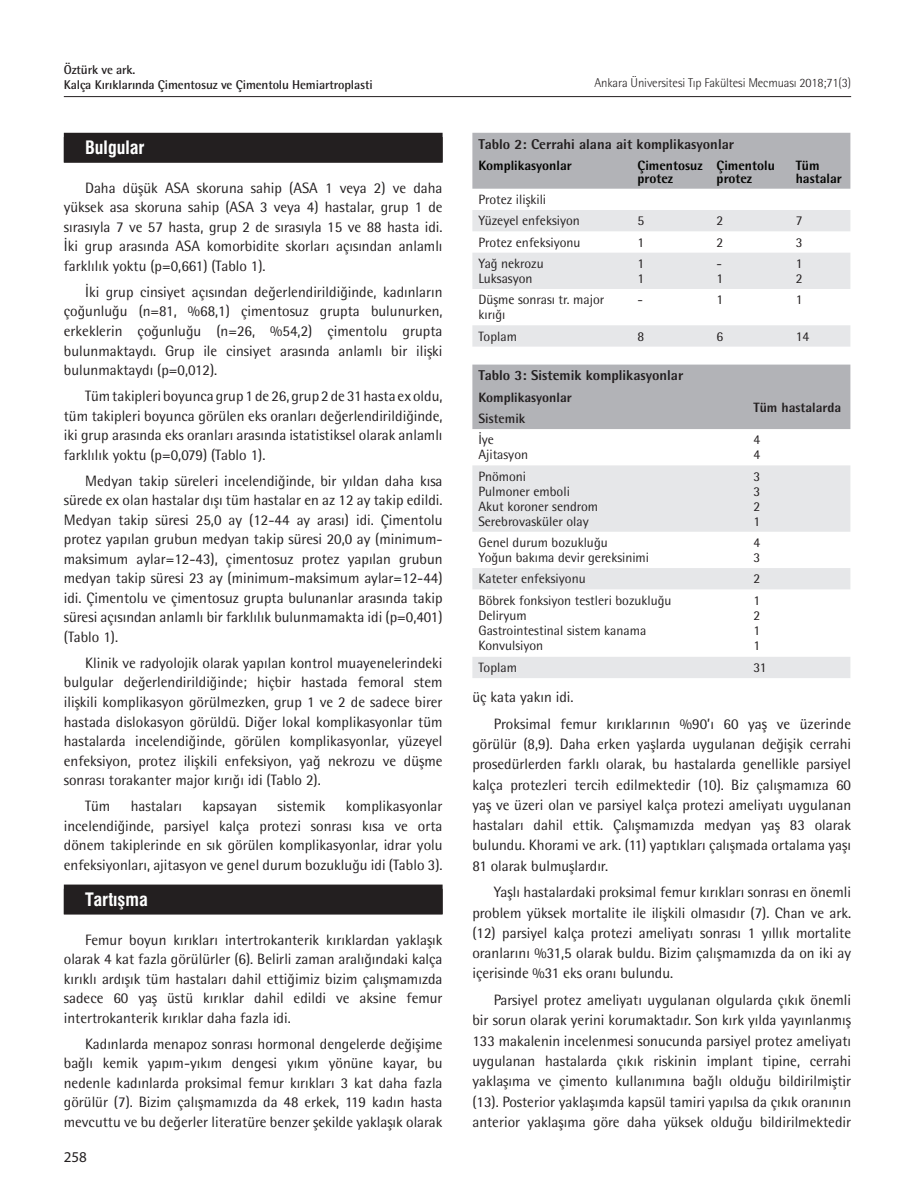
<style>
.page{position:relative;width:915px;height:1191px;background:#fff}
.page>*{position:absolute;margin:0;border:0;box-sizing:border-box;transform-origin:0 0}
.t1{font:18px "Swiss Condensed Bold Tr";color:#fff}
.t2{font:15px/19.5px "Rotis Semi Sans Std";color:#231f20;text-align:justify}
.t3{font:15px "Myriad Pro";color:#231f20}
.t4{font:800 14.25px "Rotis Semi Sans Std";color:#231f20}
.t5{font:13.5px/15px "Rotis Semi Sans Std";color:#231f20}
.t6{font:800 13.5px/12.8px "Rotis Semi Sans Std";color:#040503}
.t7{font:800 13.5px "Rotis Semi Sans Std";color:#231f20}
.t8{font:700 13.5px "Rotis Semi Sans Std";color:#231f20}
.t9{font:700 12.75px/15px "Rotis Semi Sans Std";letter-spacing:-.01em;color:#231f20}
.t10{font:300 12.75px "Rotis Semi Sans Std";letter-spacing:-.01em;color:#231f20}
</style>
<div class="page">
<hr style="left:64px;top:96px;width:786px;height:1px;background:#231f20">
<div style="left:64px;top:133px;width:378px;height:29px;background:#231f20"></div>
<div style="left:64px;top:884px;width:378px;height:30px;background:#231f20"></div>
<div style="left:472px;top:364px;width:378px;height:65px;background:#b2b3b7"></div>
<svg style="left:472px;top:465px;width:378px;height:213px;fill:#e9eaec"></svg>
<div style="left:472px;top:133px;width:378px;height:56px;background:#b2b3b7"></div>
<svg style="left:472px;top:210px;width:378px;height:137px;fill:#e6e7e9"></svg>
<p class="t9" style="left:64px;top:62px;width:310px">Öztürk ve ark.<br>Kalça Kırıklarında Çimentosuz ve Çimentolu Hemiartroplasti</p>
<p class="t1" style="left:85px;top:137px;width:61px">Bulgular</p>
<p class="t2" style="left:64px;top:178px;width:380px;text-indent:21px">Daha düşük ASA skoruna sahip (ASA 1 veya 2) ve daha yüksek asa skoruna sahip (ASA 3 veya 4) hastalar, grup 1 de sırasıyla 7 ve 57 hasta, grup 2 de sırasıyla 15 ve 88 hasta idi.<br>İki grup arasında ASA komorbidite skorları açısından anlamlı farklılık yoktu (p=0,661) (Tablo 1).</p>
<p class="t2" style="left:64px;top:282px;width:380px;text-indent:21px">İki grup cinsiyet açısından değerlendirildiğinde, kadınların çoğunluğu (n=81, %68,1) çimentosuz grupta bulunurken, erkeklerin çoğunluğu (n=26, %54,2) çimentolu grupta bulunmaktaydı. Grup ile cinsiyet arasında anlamlı bir ilişki bulunmaktaydı (p=0,012).</p>
<p class="t2" style="left:64px;top:386px;width:380px;text-indent:21px">Tüm takipleri boyunca grup 1 de 26, grup 2 de 31 hasta ex oldu, tüm takipleri boyunca görülen eks oranları değerlendirildiğinde, iki grup arasında eks oranları arasında istatistiksel olarak anlamlı farklılık yoktu (p=0,079) (Tablo 1).</p>
<p class="t2" style="left:64px;top:470px;width:380px;text-indent:21px">Medyan takip süreleri incelendiğinde, bir yıldan daha kısa sürede ex olan hastalar dışı tüm hastalar en az 12 ay takip edildi.<br>Medyan takip süresi 25,0 ay (12-44 ay arası) idi. Çimentolu protez yapılan grubun medyan takip süresi 20,0 ay (minimum&shy;maksimum aylar=12-43), çimentosuz protez yapılan grubun medyan takip süresi 23 ay (minimum-maksimum aylar=12-44) idi. Çimentolu ve çimentosuz grupta bulunanlar arasında takip süresi açısından anlamlı bir farklılık bulunmamakta idi (p=0,401) (Tablo 1).</p>
<p class="t2" style="left:64px;top:653px;width:380px;text-indent:21px">Klinik ve radyolojik olarak yapılan kontrol muayenelerindeki bulgular değerlendirildiğinde; hiçbir hastada femoral stem ilişkili komplikasyon görülmezken, grup 1 ve 2 de sadece birer hastada dislokasyon görüldü. Diğer lokal komplikasyonlar tüm hastalarda incelendiğinde, görülen komplikasyonlar, yüzeyel enfeksiyon, protez ilişkili enfeksiyon, yağ nekrozu ve düşme sonrası torakanter major kırığı idi (Tablo 2).</p>
<p class="t2" style="left:85px;top:796px;width:27px">Tüm</p>
<p class="t2" style="left:131px;top:796px;width:53px">hastaları</p>
<p class="t2" style="left:202px;top:796px;width:56px">kapsayan</p>
<p class="t2" style="left:277px;top:796px;width:49px">sistemik</p>
<p class="t2" style="left:64px;top:796px;width:380px;text-indent:282px">komplikasyonlar incelendiğinde, parsiyel kalça protezi sonrası kısa ve orta dönem takiplerinde en sık görülen komplikasyonlar, idrar yolu enfeksiyonları, ajitasyon ve genel durum bozukluğu idi (Tablo 3).</p>
<p class="t1" style="left:85px;top:888px;width:64px">Tartışma</p>
<p class="t2" style="left:64px;top:929px;width:380px;text-indent:21px">Femur boyun kırıkları intertrokanterik kırıklardan yaklaşık olarak 4 kat fazla görülürler (6). Belirli zaman aralığındaki kalça kırıklı ardışık tüm hastaları dahil ettiğimiz bizim çalışmamızda sadece 60 yaş üstü kırıklar dahil edildi ve aksine femur intertrokanterik kırıklar daha fazla idi.</p>
<p class="t2" style="left:64px;top:1033px;width:380px;text-indent:21px">Kadınlarda menapoz sonrası hormonal dengelerde değişime bağlı kemik yapım-yıkım dengesi yıkım yönüne kayar, bu nedenle kadınlarda proksimal femur kırıkları 3 kat daha fazla görülür (7). Bizim çalışmamızda da 48 erkek, 119 kadın hasta mevcuttu ve bu değerler literatüre benzer şekilde yaklaşık olarak</p>
<p class="t3" style="left:64px;top:1147px;width:25px">258</p>
<p class="t10" style="left:594px;top:76px;width:258px">Ankara Üniversitesi Tıp Fakültesi Mecmuası 2018;71(3)</p>
<p class="t4" style="left:478px;top:135px;width:257px">Tablo 2: Cerrahi alana ait komplikasyonlar</p>
<p class="t6" style="left:478px;top:159px;width:95px">Komplikasyonlar</p>
<p class="t6" style="left:637px;top:159px;width:67px">Çimentosuz protez</p>
<p class="t6" style="left:716px;top:159px;width:60px">Çimentolu protez</p>
<p class="t6" style="left:795px;top:159px;width:48px">Tüm hastalar</p>
<p class="t5" style="left:478px;top:189px;width:103px;line-height:21.3px">Protez ilişkili<br>Yüzeyel enfeksiyon</p>
<p class="t5" style="left:637px;top:213px;width:8px">5</p>
<p class="t5" style="left:716px;top:213px;width:8px">2</p>
<p class="t5" style="left:795px;top:213px;width:8px">7</p>
<p class="t5" style="left:478px;top:234px;width:104px">Protez enfeksiyonu</p>
<p class="t5" style="left:637px;top:234px;width:8px">1</p>
<p class="t5" style="left:716px;top:234px;width:8px">2</p>
<p class="t5" style="left:795px;top:234px;width:8px">3</p>
<p class="t5" style="left:478px;top:256px;width:67px">Yağ nekrozu<br>Luksasyon</p>
<p class="t5" style="left:637px;top:256px;width:8px">1<br>1</p>
<p class="t5" style="left:716px;top:256px;width:8px">-<br>1</p>
<p class="t5" style="left:795px;top:256px;width:8px">1<br>2</p>
<p class="t5" style="left:478px;top:292px;width:127px">Düşme sonrası tr. major kırığı</p>
<p class="t5" style="left:637px;top:292px;width:7px">-</p>
<p class="t5" style="left:716px;top:292px;width:8px">1</p>
<p class="t5" style="left:795px;top:292px;width:8px">1</p>
<p class="t5" style="left:478px;top:328px;width:40px">Toplam</p>
<p class="t5" style="left:637px;top:328px;width:8px">8</p>
<p class="t5" style="left:716px;top:328px;width:8px">6</p>
<p class="t5" style="left:795px;top:328px;width:15px">14</p>
<p class="t4" style="left:478px;top:366px;width:206px">Tablo 3: Sistemik komplikasyonlar</p>
<p class="t7" style="left:478px;top:388px;width:95px">Komplikasyonlar</p>
<p class="t7" style="left:753px;top:399px;width:89px">Tüm hastalarda</p>
<p class="t8" style="left:478px;top:410px;width:49px">Sistemik</p>
<p class="t5" style="left:478px;top:432px;width:51px">İye<br>Ajitasyon</p>
<p class="t5" style="left:753px;top:432px;width:8px">4<br>4</p>
<p class="t5" style="left:478px;top:468px;width:121px">Pnömoni<br>Pulmoner emboli<br>Akut koroner sendrom<br>Serebrovasküler olay</p>
<p class="t5" style="left:753px;top:468px;width:8px;text-align:justify">3<br>3<br>2<br>1</p>
<p class="t5" style="left:478px;top:535px;width:172px">Genel durum bozukluğu<br>Yoğun bakıma devir gereksinimi</p>
<p class="t5" style="left:753px;top:535px;width:8px">4<br>3</p>
<p class="t5" style="left:478px;top:571px;width:109px">Kateter enfeksiyonu</p>
<p class="t5" style="left:753px;top:571px;width:8px">2</p>
<p class="t5" style="left:478px;top:592px;width:195px">Böbrek fonksiyon testleri bozukluğu<br>Deliryum<br>Gastrointestinal sistem kanama<br>Konvulsiyon</p>
<p class="t5" style="left:753px;top:592px;width:8px;text-align:justify">1<br>2<br>1<br>1</p>
<p class="t5" style="left:478px;top:660px;width:40px">Toplam</p>
<p class="t5" style="left:753px;top:660px;width:15px">31</p>
<p class="t2" style="left:493px;top:683px;width:359px;line-height:26.7px;text-indent:-21px">üç kata yakın idi.<br>Proksimal femur kırıklarının %90’ı 60 yaş ve üzerinde</p>
<p class="t2" style="left:472px;top:733px;width:380px;line-height:20.2px">görülür (8,9). Daha erken yaşlarda uygulanan değişik cerrahi prosedürlerden farklı olarak, bu hastalarda genellikle parsiyel kalça protezleri tercih edilmektedir (10). Biz çalışmamıza 60 yaş ve üzeri olan ve parsiyel kalça protezi ameliyatı uygulanan hastaları dahil ettik. Çalışmamızda medyan yaş 83 olarak bulundu. Khorami ve ark. (11) yaptıkları çalışmada ortalama yaşı 81 olarak bulmuşlardır.</p>
<p class="t2" style="left:472px;top:882px;width:380px;line-height:20.2px;text-indent:21px">Yaşlı hastalardaki proksimal femur kırıkları sonrası en önemli problem yüksek mortalite ile ilişkili olmasıdır (7). Chan ve ark. (12) parsiyel kalça protezi ameliyatı sonrası 1 yıllık mortalite oranlarını %31,5 olarak buldu. Bizim çalışmamızda da on iki ay içerisinde %31 eks oranı bulundu.</p>
<p class="t2" style="left:472px;top:989px;width:380px;line-height:20.2px;text-indent:21px">Parsiyel protez ameliyatı uygulanan olgularda çıkık önemli bir sorun olarak yerini korumaktadır. Son kırk yılda yayınlanmış 133 makalenin incelenmesi sonucunda parsiyel protez ameliyatı uygulanan hastalarda çıkık riskinin implant tipine, cerrahi yaklaşıma ve çimento kullanımına bağlı olduğu bildirilmiştir (13). Posterior yaklaşımda kapsül tamiri yapılsa da çıkık oranının anterior yaklaşıma göre daha yüksek olduğu bildirilmektedir</p>
</div>
